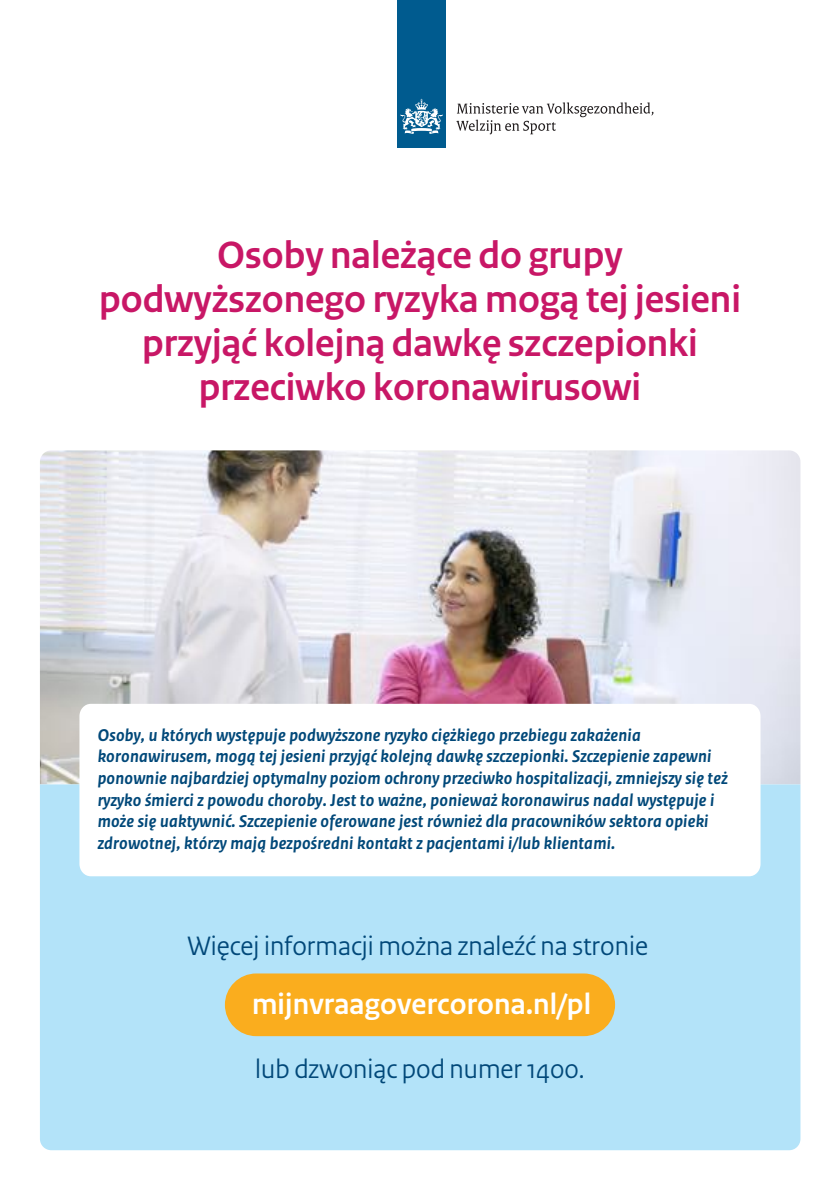
<style>
.page{position:relative;width:840px;height:1191px;background:#fff}
.page>*{position:absolute;margin:0;border:0;box-sizing:border-box;transform-origin:0 0}
.t1{font:700 40px/44px "Rijksoverheid Sans Heading";color:#c81766;text-align:center}
.t2{font:700 30.8px "Rijksoverheid Sans Heading";letter-spacing:.005em;color:#fff}
.t3{font:28px "Rijksoverheid Sans Heading";color:#014879}
.t4{font:italic 700 18px/21.6px "Rijksoverheid Sans Text";letter-spacing:.01em;color:#014879}
</style>
<div class="page">
<img style="left:40px;top:450px;width:760px;height:334px">
<div style="left:40px;top:784px;width:760px;height:366px;background:#b3e3f9"></div>
<div style="left:79px;top:704px;width:681px;height:172px;background:#fff;border-radius:12px"></div>
<div style="left:397px;top:0;width:48px;height:148px;background:#005b8f"></div>
<svg style="left:400px;top:99px;width:42px;height:35px"></svg>
<svg style="left:456px;top:102px;width:197px;height:32px"></svg>
<div style="left:225px;top:973px;width:389px;height:63px;background:#faad1e;border-radius:31px"></div>
<h1 class="t1" style="left:99px;top:234px;width:643px">Osoby należące do grupy podwyższonego ryzyka mogą tej jesieni przyjąć kolejną dawkę szczepionki przeciwko koronawirusowi</h1>
<p class="t4" style="left:98px;top:724px;width:631px">Osoby, u których występuje podwyższone ryzyko ciężkiego przebiegu zakażenia koronawirusem, mogą tej jesieni przyjąć kolejną dawkę szczepionki. Szczepienie zapewni ponownie najbardziej optymalny poziom ochrony przeciwko hospitalizacji, zmniejszy się też ryzyko śmierci z powodu choroby. Jest to ważne, ponieważ koronawirus nadal występuje i może się uaktywnić. Szczepienie oferowane jest również dla pracowników sektora opieki zdrowotnej, którzy mają bezpośredni kontakt z pacjentami i/lub klientami.</p>
<h3 class="t3" style="left:187px;top:929px;width:461px">Więcej informacji można znaleźć na stronie</h3>
<h2 class="t2" style="left:252px;top:986px;width:340px">mijnvraagovercorona.nl/pl</h2>
<h3 class="t3" style="left:255px;top:1053px;width:331px">lub dzwoniąc pod numer 1400.</h3>
</div>
